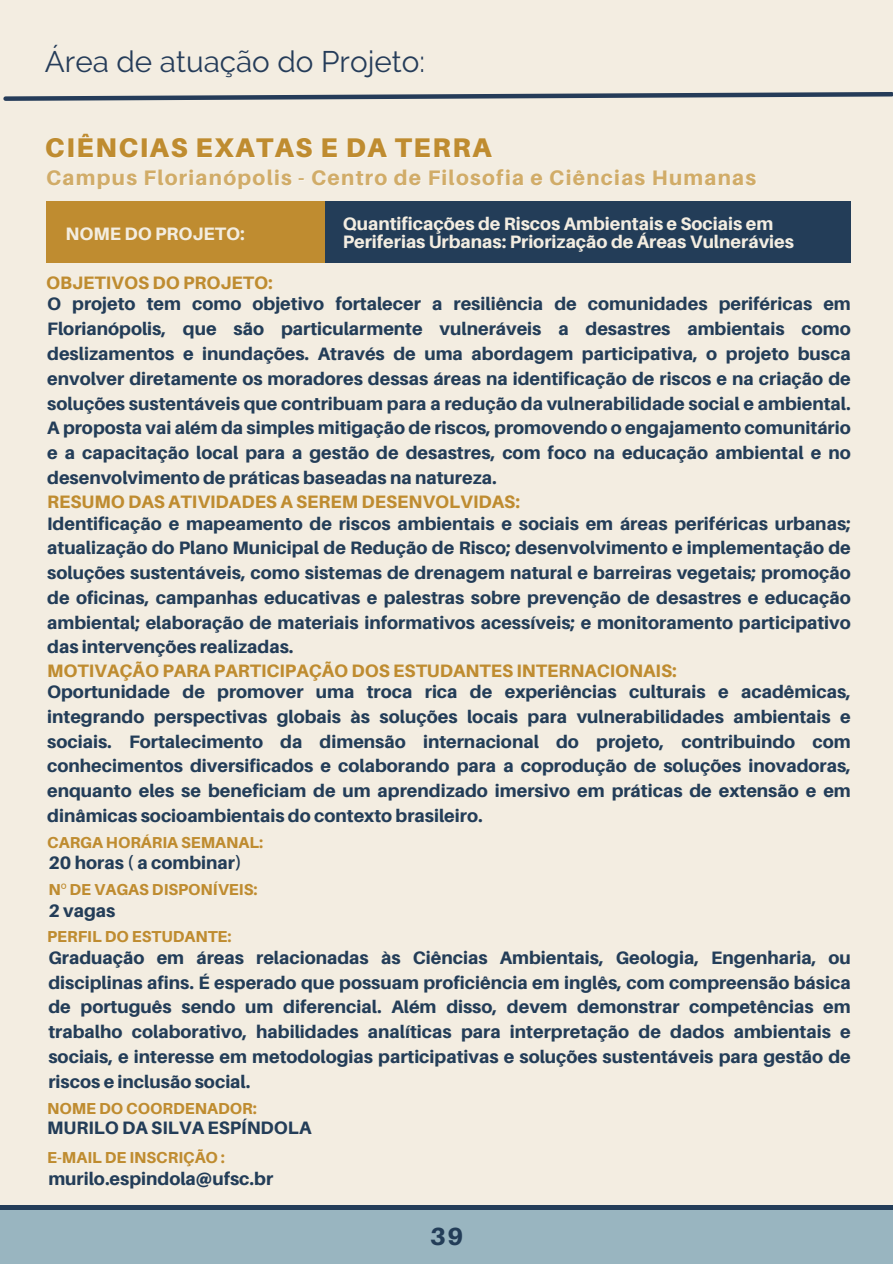
<style>
.page{position:relative;width:893px;height:1264px;background:#fff}
.page>*{position:absolute;margin:0;border:0;box-sizing:border-box;transform-origin:0 0}
.t1{font:29.7px "Raleway";color:#253c59}
.t2{font:900 27px "Aileron";letter-spacing:.06em;color:#bf8c30}
.t3{font:800 24.75px "Aileron";color:#233d58}
.t4{font:800 21px "Aileron";letter-spacing:.06em;color:#d1ac68}
.t5{font:800 18px/24.8px "Aileron";color:#233d58;text-align:justify}
.t6{font:800 18px "Aileron";color:#bf8c30}
.t7{font:800 18px/18px "Aileron";color:#f3ede1}
.t8{font:800 15.9px "Aileron";color:#bf8c30}
.s1{font-family:"Noto Sans";font-weight:400}
</style>
<div class="page">
<div style="left:0;top:0;width:892px;height:1263px;background:#f3ede1"></div>
<div style="left:0;top:1210px;width:892px;height:53px;background:#99b5c0"></div>
<div style="left:0;top:1205px;width:892px;height:5px;background:#233d58"></div>
<svg style="left:3px;top:92px;width:889px;height:9px"></svg>
<div style="left:46px;top:201px;width:804px;height:62px;background:#233d58"></div>
<div style="left:46px;top:201px;width:279px;height:62px;background:#bf8c30"></div>
<h5 class="t1" style="left:45px;top:44px;width:381px">Área de atuação do Projeto:</h5>
<p class="t2" style="left:45px;top:130px;width:448px">CIÊNCIAS EXATAS E DA TERRA</p>
<h5 class="t4" style="left:46px;top:164px;width:711px">Campus Florianópolis - Centro de Filosofia e Ciências Humanas</h5>
<h5 class="t7" style="left:66px;top:224px;width:180px">NOME DO PROJETO:</h5>
<p class="t7" style="left:343px;top:214px;width:452px">Quantificações de Riscos Ambientais e Sociais em<br>Periferias Urbanas: Priorização de Áreas Vulnerávies</p>
<p class="t6" style="left:46px;top:272px;width:228px">OBJETIVOS DO PROJETO:</p>
<h5 class="t5" style="left:47px;top:291px;width:805px">O projeto tem como objetivo fortalecer a resiliência de comunidades periféricas em Florianópolis, que são particularmente vulneráveis a desastres ambientais como deslizamentos e inundações. Através de uma abordagem participativa, o projeto busca envolver diretamente os moradores dessas áreas na identificação de riscos e na criação de soluções sustentáveis que contribuam para a redução da vulnerabilidade social e ambiental.<br>A proposta vai além da simples mitigação de riscos, promovendo o engajamento comunitário e a capacitação local para a gestão de desastres, com foco na educação ambiental e no desenvolvimento de práticas baseadas na natureza.</h5>
<h5 class="t6" style="left:47px;top:491px;width:474px">RESUMO DAS ATIVIDADES A SEREM DESENVOLVIDAS:</h5>
<h4 class="t5" style="left:47px;top:510px;width:805px">Identificação e mapeamento de riscos ambientais e sociais em áreas periféricas urbanas; atualização do Plano Municipal de Redução de Risco; desenvolvimento e implementação de soluções sustentáveis, como sistemas de drenagem natural e barreiras vegetais; promoção de oficinas, campanhas educativas e palestras sobre prevenção de desastres e educação ambiental; elaboração de materiais informativos acessíveis; e monitoramento participativo das intervenções realizadas.</h4>
<p class="t6" style="left:47px;top:659px;width:631px">MOTIVAÇÃO PARA PARTICIPAÇÃO DOS ESTUDANTES INTERNACIONAIS:</p>
<h4 class="t5" style="left:47px;top:679px;width:805px">Oportunidade de promover uma troca rica de experiências culturais e acadêmicas, integrando perspectivas globais às soluções locais para vulnerabilidades ambientais e sociais. Fortalecimento da dimensão internacional do projeto, contribuindo com conhecimentos diversificados e colaborando para a coprodução de soluções inovadoras, enquanto eles se beneficiam de um aprendizado imersivo em práticas de extensão e em dinâmicas socioambientais do contexto brasileiro.</h4>
<h5 class="t8" style="left:47px;top:832px;width:217px">CARGA HORÁRIA SEMANAL:</h5>
<p class="t5" style="left:48px;top:850px;width:195px">20 horas ( a combinar)</p>
<h4 class="t8" style="left:48px;top:879px;width:211px">N<span class="s1">º</span> DE VAGAS DISPONÍVEIS:</h4>
<h5 class="t5" style="left:48px;top:897px;width:69px">2 vagas</h5>
<h1 class="t8" style="left:47px;top:927px;width:186px">PERFIL DO ESTUDANTE:</h1>
<h3 class="t5" style="left:48px;top:944px;width:803px">Graduação em áreas relacionadas às Ciências Ambientais, Geologia, Engenharia, ou disciplinas afins. É esperado que possuam proficiência em inglês, com compreensão básica de português sendo um diferencial. Além disso, devem demonstrar competências em trabalho colaborativo, habilidades analíticas para interpretação de dados ambientais e sociais, e interesse em metodologias participativas e soluções sustentáveis para gestão de riscos e inclusão social.</h3>
<h2 class="t8" style="left:47px;top:1098px;width:211px">NOME DO COORDENADOR:</h2>
<p class="t5" style="left:47px;top:1114px;width:266px">MURILO DA SILVA ESPÍNDOLA</p>
<h4 class="t8" style="left:47px;top:1147px;width:179px">E-MAIL DE INSCRIÇÃO :</h4>
<h5 class="t5" style="left:48px;top:1165px;width:226px">murilo.espindola@ufsc.br</h5>
<h4 class="t3" style="left:430px;top:1221px;width:35px">39</h4>
</div>
